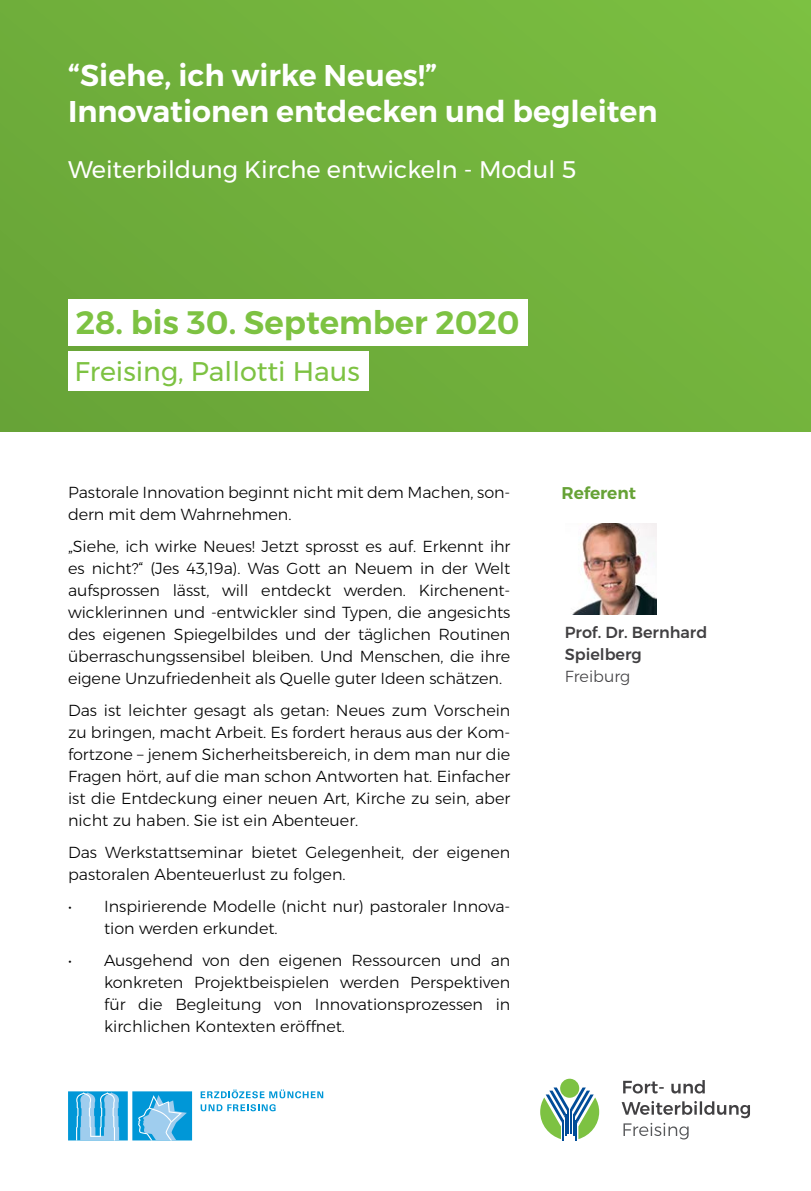
<style>
.page{position:relative;width:811px;height:1191px;background:#fff}
.page>*{position:absolute;margin:0;border:0;box-sizing:border-box;transform-origin:0 0}
.t1{font:600 32.4px "Montserrat";color:#7dc242}
.t2{font:600 30px/36px "Montserrat";color:#fff}
.t3{font:27px "Montserrat";color:#7dc242}
.t4{font:24px "Montserrat";color:#fff}
.t5{font:600 17px "Montserrat";color:#66a236}
.t6{font:300 16px/22px "Montserrat";color:#000}
.t7{font:500 16px/22px "Montserrat";color:#414042}
.t8{font:300 16px "Montserrat";color:#414042}
</style>
<div class="page">
<div style="left:0;top:0;width:811px;height:431px;background:#72b23c"></div>
<div style="left:68px;top:299px;width:459px;height:46px;background:#fff"></div>
<div style="left:68px;top:352px;width:301px;height:39px;background:#fff"></div>
<img style="left:573px;top:523px;width:83px;height:91px">
<svg style="left:201px;top:1089px;width:122px;height:9px"></svg>
<svg style="left:201px;top:1104px;width:75px;height:7px"></svg>
<div style="left:68px;top:1091px;width:60px;height:49px;background:#0097d7"></div>
<svg style="left:76px;top:1092px;width:43px;height:48px"></svg>
<div style="left:132px;top:1091px;width:60px;height:49px;background:#0097d7"></div>
<svg style="left:138px;top:1095px;width:49px;height:45px"></svg>
<hr style="left:562px;top:1120px;width:2px;height:20px;background:#004c98">
<hr style="left:575px;top:1120px;width:2px;height:20px;background:#004c98">
<div style="left:560px;top:1078px;width:19px;height:19px;background:#7dc242;border-radius:50%"></div>
<svg style="left:540px;top:1087px;width:59px;height:52px"></svg>
<svg style="left:621px;top:1101px;width:129px;height:38px"></svg>
<svg style="left:623px;top:1080px;width:82px;height:13px"></svg>
<h2 class="t2" style="left:68px;top:57px;width:591px">“Siehe, ich wirke Neues!”<br>Innovationen entdecken und begleiten</h2>
<h3 class="t4" style="left:68px;top:151px;width:510px">Weiterbildung Kirche entwickeln - Modul 5</h3>
<h1 class="t1" style="left:76px;top:297px;width:445px">28. bis 30. September 2020</h1>
<h3 class="t3" style="left:74px;top:351px;width:287px">Freising, Pallotti Haus</h3>
<p class="t6" style="left:68px;top:480px;width:444px">Pastorale Innovation beginnt nicht mit dem Machen, son&shy;dern mit dem Wahrnehmen.</p>
<p class="t6" style="left:68px;top:534px;width:444px;text-align:justify">„Siehe, ich wirke Neues! Jetzt sprosst es auf. Erkennt ihr es nicht?“ (Jes 43,19a). Was Gott an Neuem in der Welt aufsprossen lässt, will entdeckt werden. Kirchenent&shy;wicklerinnen und -entwickler sind Typen, die angesichts des eigenen Spiegelbildes und der täglichen Routinen überraschungssensibel bleiben. Und Menschen, die ihre eigene Unzufriedenheit als Quelle guter Ideen schätzen.</p>
<p class="t6" style="left:68px;top:698px;width:444px;text-align:justify">Das ist leichter gesagt als getan: Neues zum Vorschein zu bringen, macht Arbeit. Es fordert heraus aus der Kom&shy;fortzone – jenem Sicherheitsbereich, in dem man nur die Fragen hört, auf die man schon Antworten hat. Einfacher ist die Entdeckung einer neuen Art, Kirche zu sein, aber nicht zu haben. Sie ist ein Abenteuer.</p>
<p class="t6" style="left:68px;top:840px;width:444px">Das Werkstattseminar bietet Gelegenheit, der eigenen pastoralen Abenteuerlust zu folgen.</p>
<p class="t6" style="left:104px;top:894px;width:408px;text-indent:-36px">• Inspirierende Modelle (nicht nur) pastoraler Innova&shy;tion werden erkundet.</p>
<p class="t6" style="left:104px;top:948px;width:408px;text-align:justify;text-indent:-36px">• Ausgehend von den eigenen Ressourcen und an konkreten Projektbeispielen werden Perspektiven für die Begleitung von Innovationsprozessen in kirchlichen Kontexten eröffnet.</p>
<p class="t5" style="left:561px;top:479px;width:76px">Referent</p>
<p class="t7" style="left:565px;top:621px;width:144px">Prof. Dr. Bernhard<br>Spielberg</p>
<p class="t8" style="left:565px;top:664px;width:67px">Freiburg</p>
</div>
